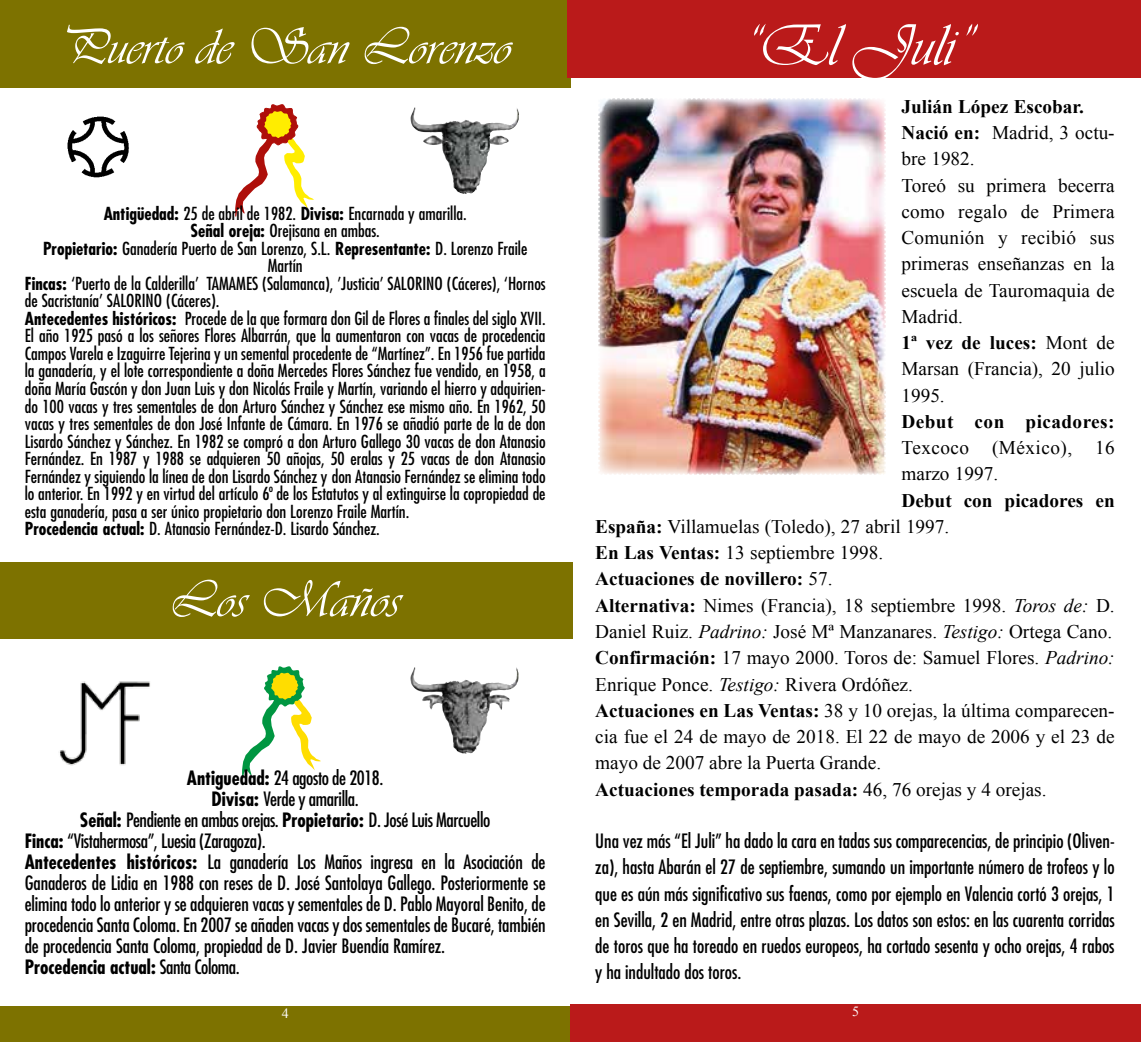
<style>
.page{position:relative;width:1141px;height:1042px;background:#fff}
.page>*{position:absolute;margin:0;border:0;box-sizing:border-box;transform-origin:0 0}
.t1{font:61.25px "Vivaldii";color:#fff}
.t2{font:52.5px "Vivaldii";color:#fff}
.t3{font:condensed 19.25px/26.2px "Futura";letter-spacing:-.005em;color:#000;text-align:justify}
.t4{font:19.25px/26.2px "Times New Roman";color:#000}
.t5{font:700 condensed 19.25px "Futura";color:#000}
.t6{font:19.25px/26.2px "Times New Roman";letter-spacing:.025em;color:#000}
.t7{font:700 19.25px "Times New Roman";letter-spacing:.02em;color:#000}
.t8{font:condensed 17.5px "Futura";color:#000}
.t9{font:14px "Times New Roman";color:#fff}
.s1{font-weight:700}
.s2{font-weight:400}
.s3{font-style:italic}
</style>
<div class="page">
<div style="left:0;top:1006px;width:570px;height:36px;background:#7d7200"></div>
<div style="left:0;top:0;width:570px;height:88px;background:#7d7200"></div>
<img style="left:431px;top:108px;width:86px;height:17px">
<svg style="left:235px;top:104px;width:79px;height:113px"></svg>
<img style="left:67px;top:116px;width:62px;height:62px">
<div style="left:0;top:563px;width:572px;height:76px;background:#7d7200"></div>
<img style="left:415px;top:667px;width:102px;height:18px">
<svg style="left:242px;top:666px;width:79px;height:112px"></svg>
<img style="left:59px;top:681px;width:91px;height:85px">
<div style="left:570px;top:1004px;width:571px;height:38px;background:#ba1a1a"></div>
<div style="left:567px;top:0;width:574px;height:78px;background:#ba1a1a"></div>
<img style="left:598px;top:98px;width:288px;height:377px">
<h2 class="t2" style="left:58px;top:16px;width:454px">Puerto de San Lorenzo</h2>
<p class="t8" style="left:104px;top:203px;width:365px"><span class="s1">Antigüedad:</span> 25 de abril de 1982. <span class="s1">Divisa:</span> Encarnada y amarilla.</p>
<p class="t8" style="left:191px;top:220px;width:191px"><span class="s1">Señal oreja:</span> Orejisana en ambas.</p>
<p class="t8" style="left:43px;top:238px;width:486px"><span class="s1">Propietario:</span> Ganadería Puerto de San Lorenzo, S.L. <span class="s1">Representante:</span> D. Lorenzo Fraile</p>
<p class="t8" style="left:268px;top:255px;width:36px">Martín</p>
<p class="t8" style="left:25px;top:273px;width:522px"><span class="s1">Fincas:</span> ‘Puerto de la Calderilla’ TAMAMES (Salamanca), ’Justicia’ SALORINO (Cáceres), ‘Hornos</p>
<p class="t8" style="left:25px;top:290px;width:196px">de Sacristanía’ SALORINO (Cáceres).</p>
<p class="t8" style="left:25px;top:308px;width:522px"><span class="s1">Antecedentes históricos:</span> Procede de la que formara don Gil de Flores a finales del siglo XVII.</p>
<p class="t8" style="left:25px;top:325px;width:522px">El año 1925 pasó a los señores Flores Albarrán, que la aumentaron con vacas de procedencia</p>
<p class="t8" style="left:25px;top:343px;width:522px">Campos Varela e Izaguirre Tejerina y un semental procedente de “Martínez”. En 1956 fue partida</p>
<p class="t8" style="left:25px;top:360px;width:522px">la ganadería, y el lote correspondiente a doña Mercedes Flores Sánchez fue vendido, en 1958, a</p>
<p class="t8" style="left:25px;top:378px;width:522px">doña María Gascón y don Juan Luis y don Nicolás Fraile y Martín, variando el hierro y adquirien-</p>
<p class="t8" style="left:25px;top:395px;width:522px">do 100 vacas y tres sementales de don Arturo Sánchez y Sánchez ese mismo año. En 1962, 50</p>
<p class="t8" style="left:25px;top:413px;width:522px">vacas y tres sementales de don José Infante de Cámara. En 1976 se añadió parte de la de don</p>
<p class="t8" style="left:25px;top:430px;width:522px">Lisardo Sánchez y Sánchez. En 1982 se compró a don Arturo Gallego 30 vacas de don Atanasio</p>
<p class="t8" style="left:25px;top:448px;width:522px">Fernández. En 1987 y 1988 se adquieren 50 añojas, 50 eralas y 25 vacas de don Atanasio</p>
<p class="t8" style="left:25px;top:465px;width:522px">Fernández y siguiendo la línea de don Lisardo Sánchez y don Atanasio Fernández se elimina todo</p>
<p class="t8" style="left:25px;top:483px;width:522px">lo anterior. En 1992 y en virtud del artículo 6º de los Estatutos y al extinguirse la copropiedad de</p>
<p class="t8" style="left:25px;top:500px;width:386px">esta ganadería, pasa a ser único propietario don Lorenzo Fraile Martín.</p>
<p class="t8" style="left:25px;top:518px;width:356px"><span class="s1">Procedencia actual:</span> D. Atanasio Fernández-D. Lisardo Sánchez.</p>
<h2 class="t2" style="left:169px;top:569px;width:232px">Los Maños</h2>
<p class="t3" style="left:187px;top:764px;width:198px"><span class="s1">Antiguedad:</span> 24 agosto de 2018.</p>
<p class="t3" style="left:212px;top:785px;width:149px"><span class="s1">Divisa:</span> Verde y amarilla.</p>
<p class="t3" style="left:80px;top:806px;width:412px"><span class="s1">Señal:</span> Pendiente en ambas orejas. <span class="s1">Propietario:</span> D. José Luis Marcuello</p>
<p class="t3" style="left:25px;top:827px;width:242px"><span class="s1">Finca:</span> “Vistahermosa”, Luesia (Zaragoza).</p>
<p class="t3" style="left:25px;top:848px;width:522px"><span class="s1">Antecedentes históricos:</span> La ganadería Los Maños ingresa en la Asociación de</p>
<p class="t3" style="left:25px;top:869px;width:522px">Ganaderos de Lidia en 1988 con reses de D. José Santolaya Gallego. Posteriormente se</p>
<p class="t3" style="left:25px;top:890px;width:522px">elimina todo lo anterior y se adquieren vacas y sementales de D. Pablo Mayoral Benito, de</p>
<p class="t3" style="left:25px;top:911px;width:522px">procedencia Santa Coloma. En 2007 se añaden vacas y dos sementales de Bucaré, también</p>
<p class="t3" style="left:25px;top:932px;width:422px">de procedencia Santa Coloma, propiedad de D. Javier Buendía Ramírez.</p>
<p class="t5" style="left:25px;top:954px;width:217px">Procedencia actual: <span class="s2">Santa Coloma.</span></p>
<p class="t9" style="left:282px;top:1004px;width:8px">4</p>
<h1 class="t1" style="left:741px;top:10px;width:230px">“El Juli”</h1>
<p class="t4" style="left:901px;top:93px;width:215px"><span class="s1">Julián López Escobar.<br>Nació en:</span> Madrid, 3 octu&shy;bre 1982.<br>Toreó su primera becerra como regalo de Primera<br>Comunión y recibió sus primeras enseñanzas en la escuela de Tauromaquia de<br>Madrid.<br><span class="s1">1ª vez de luces:</span> Mont de<br>Marsan (Francia), 20 julio<br>1995.</p>
<p class="t7" style="left:901px;top:408px;width:215px">Debut con picadores:</p>
<p class="t6" style="left:901px;top:434px;width:215px">Texcoco (México), 16 marzo 1997.</p>
<p class="t4" style="left:595px;top:487px;width:521px;text-indent:306px"><span class="s1">Debut con picadores en España:</span> Villamuelas (Toledo), 27 abril 1997.<br><span class="s1">En Las Ventas:</span> 13 septiembre 1998.<br><span class="s1">Actuaciones de novillero:</span> 57.<br><span class="s1">Alternativa:</span> Nimes (Francia), 18 septiembre 1998. <span class="s3">Toros de:</span> D.<br>Daniel Ruiz. <span class="s3">Padrino:</span> José Mª Manzanares. <span class="s3">Testigo:</span> Ortega Cano.<br><span class="s1">Confirmación:</span> 17 mayo 2000. Toros de: Samuel Flores. <span class="s3">Padrino:<br></span>Enrique Ponce. <span class="s3">Testigo:</span> Rivera Ordóñez.<br><span class="s1">Actuaciones en Las Ventas:</span> 38 y 10 orejas, la última comparecen&shy;cia fue el 24 de mayo de 2018. El 22 de mayo de 2006 y el 23 de mayo de 2007 abre la Puerta Grande.<br><span class="s1">Actuaciones temporada pasada:</span> 46, 76 orejas y 4 orejas.</p>
<p class="t3" style="left:595px;top:828px;width:521px">Una vez más “El Juli” ha dado la cara en tadas sus comparecencias, de principio (Oliven&shy;za), hasta Abarán el 27 de septiembre, sumando un importante número de trofeos y lo que es aún más significativo sus faenas, como por ejemplo en Valencia cortó 3 orejas, 1 en Sevilla, 2 en Madrid, entre otras plazas. Los datos son estos: en las cuarenta corridas de toros que ha toreado en ruedos europeos, ha cortado sesenta y ocho orejas, 4 rabos y ha indultado dos toros.</p>
<p class="t9" style="left:852px;top:1002px;width:8px">5</p>
</div>
